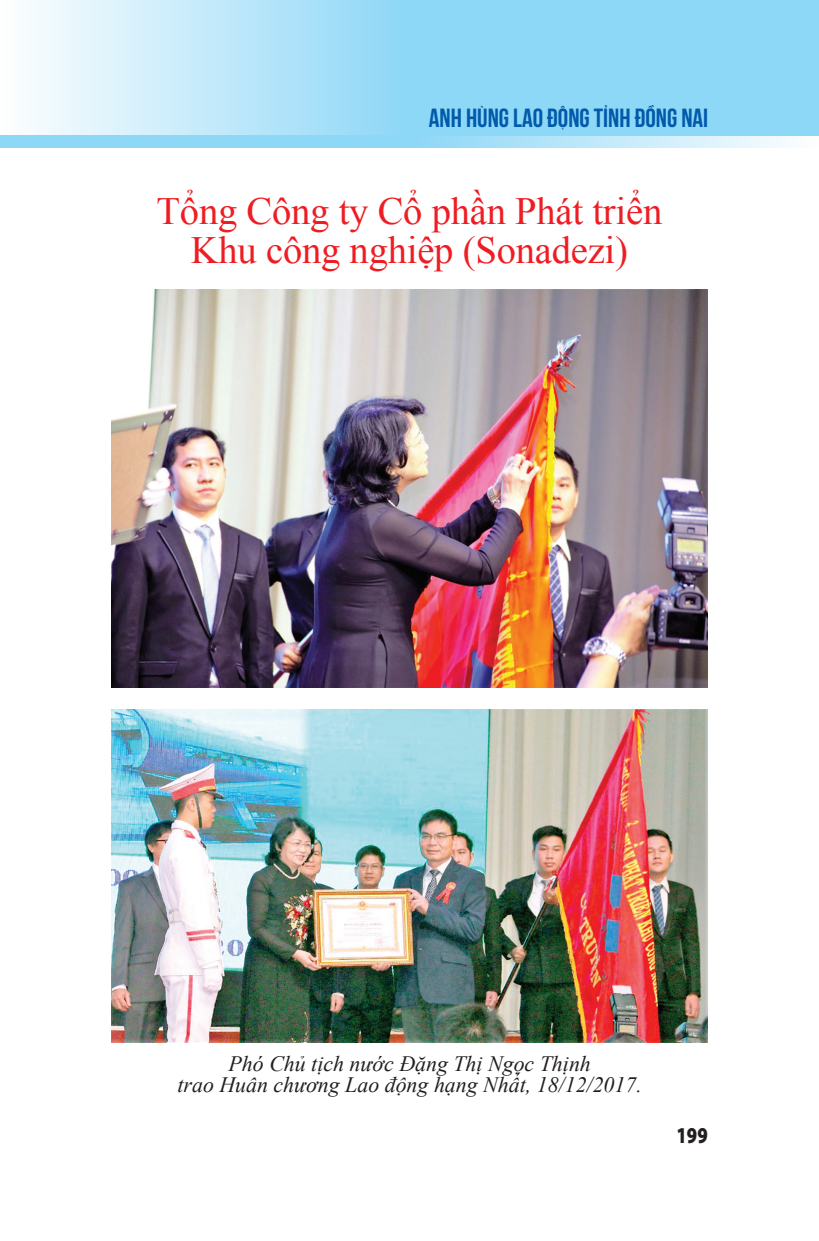
<style>
.page{position:relative;width:819px;height:1241px;background:#fff}
.page>*{position:absolute;margin:0;border:0;box-sizing:border-box;transform-origin:0 0}
.t1{font:38.5px/38.5px "Times New Roman";letter-spacing:-.005em;color:#ee1d23;text-align:center}
.t2{font:26.25px "VL Bebas Neue Z Small";color:#015aaa}
.t3{font:900 22.75px "Myriad Pro";color:#231f20;scale:.8 1}
.t4{font:italic 21.88px/21px "Times New Roman";color:#231f20;text-align:center}
</style>
<div class="page">
<svg style="left:34px;top:0;width:785px;height:135px;background:#a5dff8"></svg>
<svg style="left:0;top:135px;width:819px;height:13px;background:#a6dff8"></svg>
<img style="left:112px;top:290px;width:595px;height:397px">
<img style="left:112px;top:709px;width:595px;height:333px">
<p class="t2" style="left:429px;top:104px;width:281px">ANH HÙNG LAO ĐỘNG TỈNH ĐỒNG NAI</p>
<h1 class="t1" style="left:156px;top:191px;width:507px">Tổng Công ty Cổ phần Phát triển<br>Khu công nghiệp (Sonadezi)</h1>
<p class="t4" style="left:177px;top:1052px;width:466px">Phó Chủ tịch nước Đặng Thị Ngọc Thịnh<br>trao Huân chương Lao động hạng Nhất, 18/12/2017.</p>
<p class="t3" style="left:676px;top:1119px;width:41px">199</p>
</div>
